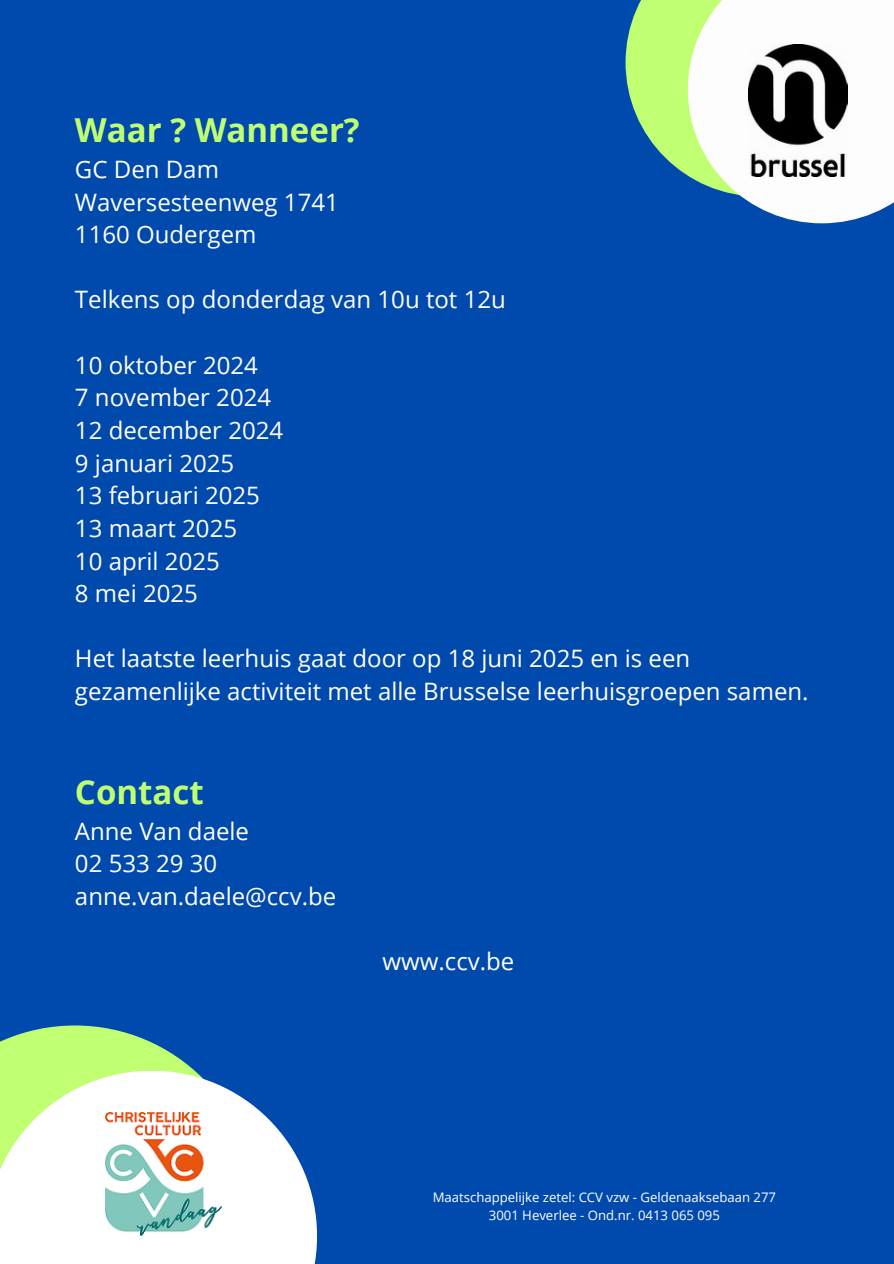
<style>
.page{position:relative;width:894px;height:1264px;background:#fff}
.page>*{position:absolute;margin:0;border:0;box-sizing:border-box;transform-origin:0 0}
.t1{font:700 33px "Open Sans";color:#c1ff72}
.t2{font:24px/32.7px "Open Sans";color:#fff}
.t3{font:13.2px "Open Sans";color:#fff}
</style>
<div class="page">
<div style="left:0;top:0;width:893px;height:1263px;background:#004aad"></div>
<svg style="left:625px;top:0;width:62px;height:175px;fill:#c1ff72"></svg>
<svg style="left:687px;top:0;width:206px;height:223px;fill:#fdfdfd"></svg>
<svg style="left:0;top:1025px;width:194px;height:45px;fill:#c1ff72"></svg>
<svg style="left:0;top:1070px;width:317px;height:193px;fill:#fff"></svg>
<img style="left:105px;top:1112px;width:116px;height:123px">
<img style="left:748px;top:44px;width:99px;height:132px">
<p class="t1" style="left:75px;top:107px;width:286px">Waar ? Wanneer?</p>
<p class="t2" style="left:75px;top:152px;width:265px">GC Den Dam<br>Waversesteenweg 1741<br>1160 Oudergem</p>
<h1 class="t2" style="left:75px;top:283px;width:432px">Telkens op donderdag van 10u tot 12u</h1>
<h1 class="t2" style="left:75px;top:348px;width:210px">10 oktober 2024<br>7 november 2024<br>12 december 2024<br>9 januari 2025<br>13 februari 2025<br>13 maart 2025<br>10 april 2025<br>8 mei 2025</h1>
<h1 class="t2" style="left:75px;top:642px;width:735px">Het laatste leerhuis gaat door op 18 juni 2025 en is een gezamenlijke activiteit met alle Brusselse leerhuisgroepen samen.</h1>
<h1 class="t1" style="left:75px;top:768px;width:130px">Contact</h1>
<h1 class="t2" style="left:75px;top:814px;width:263px">Anne Van daele<br>02 533 29 30 anne.van.daele@ccv.be</h1>
<h1 class="t2" style="left:382px;top:944px;width:133px">www.ccv.be</h1>
<p class="t3" style="left:432px;top:1188px;width:345px">Maatschappelijke zetel: CCV vzw - Geldenaaksebaan 277</p>
<p class="t3" style="left:488px;top:1206px;width:233px">3001 Heverlee - Ond.nr. 0413 065 095</p>
</div>
